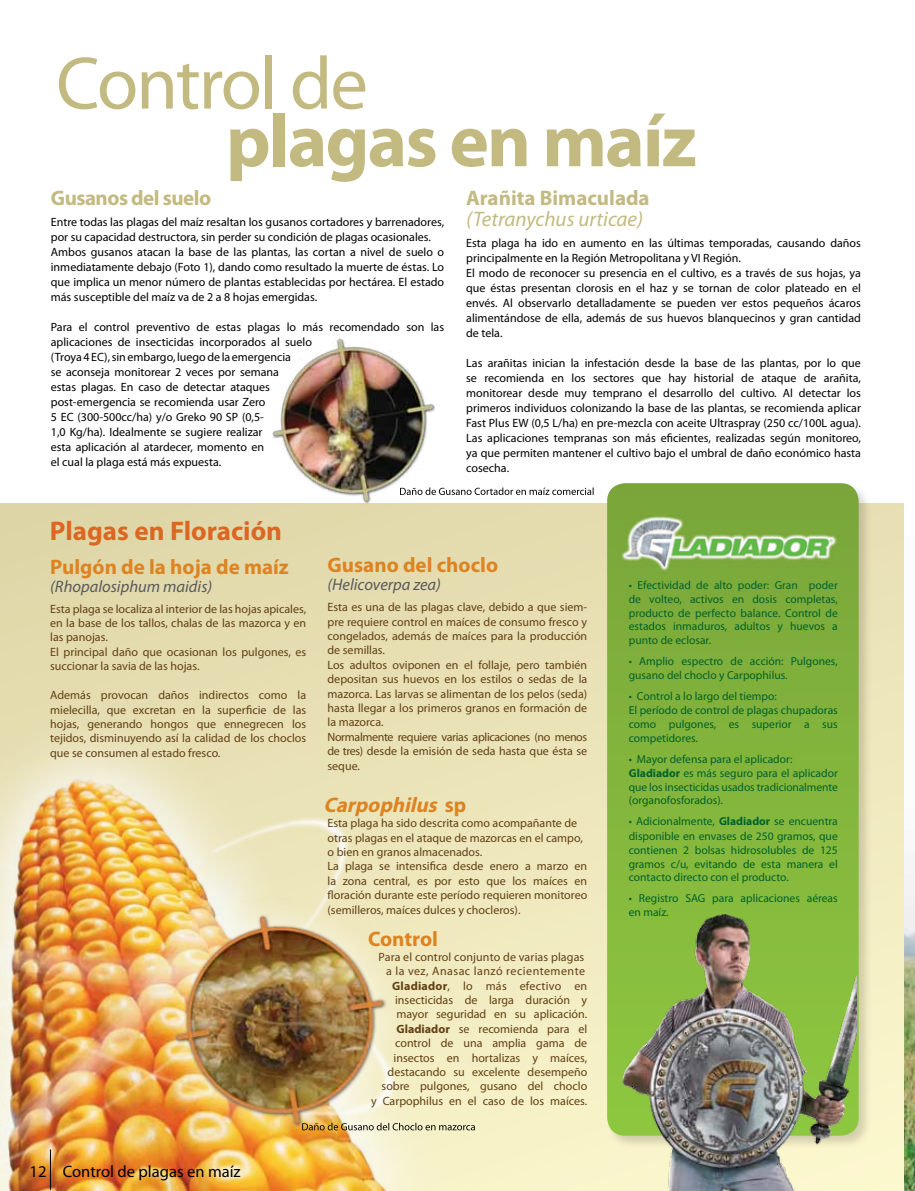
<style>
.page{position:relative;width:915px;height:1191px;background:#fff}
.page>*{position:absolute;margin:0;border:0;box-sizing:border-box;transform-origin:0 0}
.t1{font:700 75px "Myriad Pro";letter-spacing:-.025em;color:#c3ba81}
.t2{font:75px "Myriad Pro";letter-spacing:-.025em;color:#c3ba81}
.t3{font:700 27px "Myriad Pro";color:#db6722}
.t4{font:italic 700 21.15px "Myriad Pro";color:#de8321}
.t5{font:700 21px "Myriad Pro";color:#de8321}
.t6{font:italic 21px "Myriad Pro";color:#c3ba81}
.t7{font:700 21px "Myriad Pro";letter-spacing:-.005em;color:#c3ba81}
.t8{font:700 21px "Myriad Pro";letter-spacing:-.025em;color:#c3ba81}
.t9{font:italic 16.5px "Myriad Pro";color:#58595b}
.t10{font:16.5px "Myriad Pro";color:#000}
.t11{font:12px/15px "Myriad Pro";color:#000}
.t12{font:12px/14.4px "Myriad Pro";color:#614014}
.t13{font:11.55px/13.8px "Myriad Pro";color:#00622a}
.s1{font-style:normal}
.s2{font-weight:700}
</style>
<div class="page">
<img style="left:903px;top:536px;width:11px;height:655px">
<div style="left:0;top:503px;width:903px;height:688px;background:linear-gradient(to bottom,#e2d9ac,#fcf7cf)"></div>
<div style="left:604px;top:481px;width:268px;height:668px;background:#000;opacity:.16"></div>
<svg style="left:607px;top:483px;width:251px;height:652px;background:#81b23c"></svg>
<img style="left:617px;top:516px;width:238px;height:58px">
<img style="left:0;top:686px;width:555px;height:505px">
<img style="left:256px;top:338px;width:195px;height:208px">
<img style="left:137px;top:863px;width:271px;height:328px">
<img style="left:620px;top:900px;width:236px;height:291px">
<svg style="left:302px;top:1122px;width:173px;height:8px"></svg>
<hr style="left:50px;top:1149px;width:1px;height:40px;background:#000">
<svg style="left:400px;top:487px;width:193px;height:8px"></svg>
<h1 class="t2" style="left:56px;top:37px;width:313px">Control de</h1>
<h1 class="t1" style="left:226px;top:92px;width:472px">plagas en maíz</h1>
<h3 class="t8" style="left:51px;top:184px;width:162px">Gusanos del suelo</h3>
<p class="t11" style="left:51px;top:214px;width:395px">Entre todas las plagas del maíz resaltan los gusanos cortadores y barrenadores, por su capacidad destructora, sin perder su condición de plagas ocasionales.<br>Ambos gusanos atacan la base de las plantas, las cortan a nivel de suelo o inmediatamente debajo (Foto 1), dando como resultado la muerte de éstas. Lo que implica un menor número de plantas establecidas por hectárea. El estado más susceptible del maíz va de 2 a 8 hojas emergidas.</p>
<p class="t11" style="left:51px;top:319px;width:394px">Para el control preventivo de estas plagas lo más recomendado son las aplicaciones de insecticidas incorporados al suelo<br>(Troya 4 EC), sin embargo, luego de la emergencia<br>se aconseja monitorear 2 veces por semana<br>estas plagas. En caso de detectar ataques<br>post-emergencia se recomienda usar Zero<br>5 EC (300-500cc/ha) y/o Greko 90 SP (0,5-<br>1,0 Kg/ha). Idealmente se sugiere realizar<br>esta aplicación al atardecer, momento en<br>el cual la plaga está más expuesta.</p>
<h2 class="t3" style="left:50px;top:513px;width:234px">Plagas en Floración</h2>
<h3 class="t7" style="left:466px;top:184px;width:185px">Arañita Bimaculada</h3>
<h3 class="t6" style="left:466px;top:206px;width:178px">(Tetranychus urticae)</h3>
<p class="t11" style="left:466px;top:235px;width:396px">Esta plaga ha ido en aumento en las últimas temporadas, causando daños principalmente en la Región Metropolitana y VI Región.<br>El modo de reconocer su presencia en el cultivo, es a través de sus hojas, ya que éstas presentan clorosis en el haz y se tornan de color plateado en el envés. Al observarlo detalladamente se pueden ver estos pequeños ácaros alimentándose de ella, además de sus huevos blanquecinos y gran cantidad de tela.</p>
<p class="t11" style="left:466px;top:355px;width:396px;text-align:justify">Las arañitas inician la infestación desde la base de las plantas, por lo que se recomienda en los sectores que hay historial de ataque de arañita, monitorear desde muy temprano el desarrollo del cultivo. Al detectar los primeros individuos colonizando la base de las plantas, se recomienda aplicar Fast Plus EW (0,5 L/ha) en pre-mezcla con aceite Ultraspray (250 cc/100L agua).<br>Las aplicaciones tempranas son más eficientes, realizadas según monitoreo, ya que permiten mantener el cultivo bajo el umbral de daño económico hasta cosecha.</p>
<h3 class="t5" style="left:50px;top:553px;width:240px">Pulgón de la hoja de maíz</h3>
<h3 class="t9" style="left:50px;top:576px;width:163px">(Rhopalosiphum maidis)</h3>
<p class="t12" style="left:50px;top:601px;width:257px">Esta plaga se localiza al interior de las hojas apicales, en la base de los tallos, chalas de las mazorca y en las panojas.<br>El principal daño que ocasionan los pulgones, es succionar la savia de las hojas.</p>
<p class="t12" style="left:50px;top:687px;width:257px;text-align:justify">Además provocan daños indirectos como la mielecilla, que excretan en la superficie de las hojas, generando hongos que ennegrecen los tejidos, disminuyendo así la calidad de los choclos que se consumen al estado fresco.</p>
<h3 class="t5" style="left:327px;top:551px;width:172px">Gusano del choclo</h3>
<h3 class="t9" style="left:327px;top:574px;width:115px">(Helicoverpa zea)</h3>
<p class="t12" style="left:327px;top:599px;width:261px">Esta es una de las plagas clave, debido a que siem&shy;pre requiere control en maíces de consumo fresco y congelados, además de maíces para la producción de semillas.<br>Los adultos oviponen en el follaje, pero también depositan sus huevos en los estilos o sedas de la mazorca. Las larvas se alimentan de los pelos (seda) hasta llegar a los primeros granos en formación de la mazorca.<br>Normalmente requiere varias aplicaciones (no menos de tres) desde la emisión de seda hasta que ésta se seque.</p>
<h3 class="t4" style="left:323px;top:790px;width:144px">Carpophilus <span class="s1">s p</span></h3>
<p class="t12" style="left:327px;top:815px;width:261px">Esta plaga ha sido descrita como acompañante de otras plagas en el ataque de mazorcas en el campo, o bien en granos almacenados.<br>La plaga se intensifica desde enero a marzo en la zona central, es por esto que los maíces en floración durante este período requieren monitoreo (semilleros, maíces dulces y chocleros).</p>
<h3 class="t5" style="left:368px;top:925px;width:71px">Control</h3>
<p class="t12" style="left:371px;top:949px;width:218px;text-align:right">Para el control conjunto de varias plagas<br>a la vez, Anasac lanzó recientemente <span class="s2">Gladiador</span>, lo más efectivo en insecticidas de larga duración y mayor seguridad en su aplicación.<br><span class="s2">Gladiador</span> se recomienda para el control de una amplia gama de insectos en hortalizas y maíces, destacando su excelente desempeño sobre pulgones, gusano del choclo<br>y Carpophilus en el caso de los maíces.</p>
<h3 class="t10" style="left:30px;top:1161px;width:212px">12 Control de plagas en maíz</h3>
<p class="t13" style="left:628px;top:578px;width:210px;text-align:justify">• Efectividad de alto poder: Gran poder de volteo, activos en dosis completas, producto de perfecto balance. Control de estados inmaduros, adultos y huevos a punto de eclosar.</p>
<p class="t13" style="left:628px;top:654px;width:210px">• Amplio espectro de acción: Pulgones, gusano del choclo y Carpophilus.</p>
<p class="t13" style="left:628px;top:689px;width:210px">• Control a lo largo del tiempo:<br>El período de control de plagas chupadoras como pulgones, es superior a sus competidores.</p>
<p class="t13" style="left:628px;top:752px;width:210px">• Mayor defensa para el aplicador:<br><span class="s2">Gladiador</span> es más seguro para el aplicador que los insecticidas usados tradicionalmente (organofosforados).</p>
<p class="t13" style="left:628px;top:814px;width:210px;text-align:justify">• Adicionalmente, <span class="s2">Gladiador</span> se encuentra disponible en envases de 250 gramos, que contienen 2 bolsas hidrosolubles de 125 gramos c/u, evitando de esta manera el contacto directo con el producto.</p>
<p class="t13" style="left:628px;top:891px;width:210px">• Registro SAG para aplicaciones aéreas en maíz.</p>
</div>
